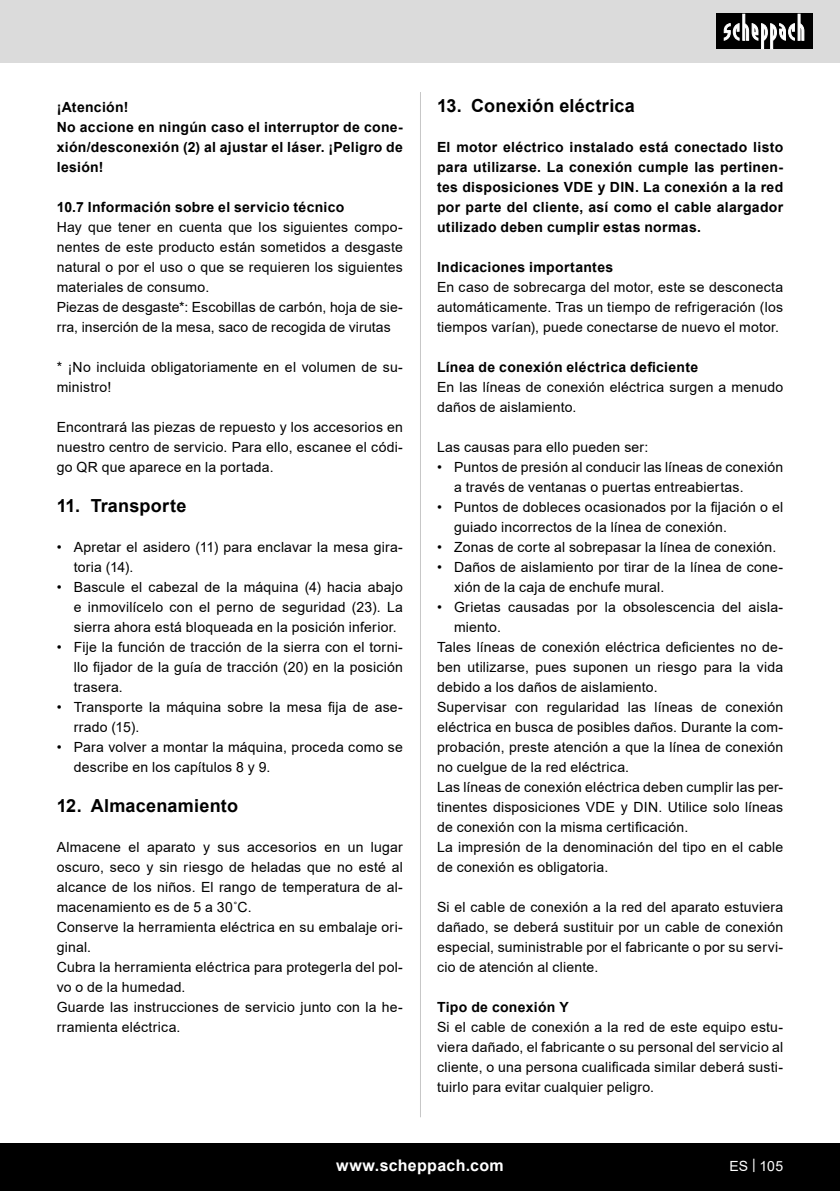
<style>
.page{position:relative;width:840px;height:1191px;background:#fff}
.page>*{position:absolute;margin:0;border:0;box-sizing:border-box;transform-origin:0 0}
.t1{font:700 18px "Arial";letter-spacing:.01em;color:#000}
.t2{font:700 16px "Arial";letter-spacing:.02em;color:#fff}
.Grundtext{font:14px/20px "Arial";letter-spacing:.015em;color:#000}
.Grundtext__Bold{font:700 14px/20px "Arial";letter-spacing:.02em;color:#000;text-align:justify}
.t3{font:14px "Arial";color:#fff}
</style>
<div class="page">
<div style="left:0;top:0;width:839px;height:63px;background:#dbdbdb"></div>
<div style="left:0;top:1143px;width:839px;height:48px;background:#000"></div>
<div style="left:716px;top:14px;width:96px;height:35px;background:#000"></div>
<svg style="left:723px;top:14px;width:81px;height:35px"></svg>
<hr style="left:420px;top:92px;width:1px;height:1025px;background:#c7c7c7">
<p class="Grundtext__Bold" style="left:57px;top:97px;width:73px">¡Atención!</p>
<p class="Grundtext__Bold" style="left:57px;top:117px;width:347px">No accione en ningún caso el interruptor de cone&shy;xión/desconexión (2) al ajustar el láser. ¡Peligro de lesión!</p>
<p class="Grundtext__Bold" style="left:57px;top:197px;width:289px">10.7 Información sobre el servicio técnico</p>
<p class="Grundtext" style="left:57px;top:217px;width:347px;text-align:justify">Hay que tener en cuenta que los siguientes compo&shy;nentes de este producto están sometidos a desgaste natural o por el uso o que se requieren los siguientes materiales de consumo.</p>
<p class="Grundtext" style="left:57px;top:297px;width:347px">Piezas de desgaste*: Escobillas de carbón, hoja de sie&shy;rra, inserción de la mesa, saco de recogida de virutas</p>
<p class="Grundtext" style="left:57px;top:357px;width:347px">* ¡No incluida obligatoriamente en el volumen de su&shy;ministro!</p>
<p class="Grundtext" style="left:57px;top:417px;width:347px;text-align:justify">Encontrará las piezas de repuesto y los accesorios en nuestro centro de servicio. Para ello, escanee el códi&shy;go QR que aparece en la portada.</p>
<p class="t1" style="left:57px;top:493px;width:131px">11. Transporte</p>
<p class="Grundtext" style="left:74px;top:537px;width:330px;text-indent:-17px">• Apretar el asidero (11) para enclavar la mesa gira&shy;toria (14).</p>
<p class="Grundtext" style="left:74px;top:577px;width:330px;text-align:justify;text-indent:-17px">• Bascule el cabezal de la máquina (4) hacia abajo e inmovilícelo con el perno de seguridad (23). La sierra ahora está bloqueada en la posición inferior.</p>
<p class="Grundtext" style="left:74px;top:637px;width:330px;text-align:justify;text-indent:-17px">• Fije la función de tracción de la sierra con el torni&shy;llo fijador de la guía de tracción (20) en la posición trasera.</p>
<p class="Grundtext" style="left:74px;top:697px;width:330px;text-indent:-17px">• Transporte la máquina sobre la mesa fija de ase&shy;rrado (15).</p>
<p class="Grundtext" style="left:74px;top:737px;width:330px;text-indent:-17px">• Para volver a montar la máquina, proceda como se describe en los capítulos 8 y 9.</p>
<p class="t1" style="left:57px;top:793px;width:183px">12. Almacenamiento</p>
<p class="Grundtext" style="left:57px;top:837px;width:347px;text-align:justify">Almacene el aparato y sus accesorios en un lugar oscuro, seco y sin riesgo de heladas que no esté al alcance de los niños. El rango de temperatura de al&shy;macenamiento es de 5 a 30˚C.</p>
<p class="Grundtext" style="left:57px;top:917px;width:347px">Conserve la herramienta eléctrica en su embalaje ori&shy;ginal.</p>
<p class="Grundtext" style="left:57px;top:957px;width:347px">Cubra la herramienta eléctrica para protegerla del pol&shy;vo o de la humedad.</p>
<p class="Grundtext" style="left:57px;top:997px;width:347px">Guarde las instrucciones de servicio junto con la he&shy;rramienta eléctrica.</p>
<p class="t1" style="left:437px;top:93px;width:199px">13. Conexión eléctrica</p>
<p class="Grundtext__Bold" style="left:437px;top:137px;width:347px">El motor eléctrico instalado está conectado listo para utilizarse. La conexión cumple las pertinen&shy;tes disposiciones VDE y DIN. La conexión a la red por parte del cliente, así como el cable alargador utilizado deben cumplir estas normas.</p>
<p class="Grundtext__Bold" style="left:437px;top:257px;width:178px">Indicaciones importantes</p>
<p class="Grundtext" style="left:437px;top:277px;width:347px;text-align:justify">En caso de sobrecarga del motor, este se desconecta automáticamente. Tras un tiempo de refrigeración (los tiempos varían), puede conectarse de nuevo el motor.</p>
<p class="Grundtext__Bold" style="left:437px;top:357px;width:262px">Línea de conexión eléctrica deficiente</p>
<p class="Grundtext" style="left:437px;top:377px;width:347px">En las líneas de conexión eléctrica surgen a menudo daños de aislamiento.</p>
<p class="Grundtext" style="left:437px;top:437px;width:213px">Las causas para ello pueden ser:</p>
<p class="Grundtext" style="left:454px;top:457px;width:330px;text-indent:-17px">• Puntos de presión al conducir las líneas de conexión a través de ventanas o puertas entreabiertas.</p>
<p class="Grundtext" style="left:454px;top:497px;width:330px;text-indent:-17px">• Puntos de dobleces ocasionados por la fijación o el guiado incorrectos de la línea de conexión.</p>
<p class="Grundtext" style="left:437px;top:537px;width:340px">• Zonas de corte al sobrepasar la línea de conexión.</p>
<p class="Grundtext" style="left:454px;top:557px;width:330px;text-indent:-17px">• Daños de aislamiento por tirar de la línea de cone&shy;xión de la caja de enchufe mural.</p>
<p class="Grundtext" style="left:454px;top:597px;width:330px;text-indent:-17px">• Grietas causadas por la obsolescencia del aisla&shy;miento.</p>
<p class="Grundtext" style="left:437px;top:637px;width:347px;text-align:justify">Tales líneas de conexión eléctrica deficientes no de&shy;ben utilizarse, pues suponen un riesgo para la vida debido a los daños de aislamiento.</p>
<p class="Grundtext" style="left:437px;top:697px;width:347px;text-align:justify">Supervisar con regularidad las líneas de conexión eléctrica en busca de posibles daños. Durante la com&shy;probación, preste atención a que la línea de conexión no cuelgue de la red eléctrica.</p>
<p class="Grundtext" style="left:437px;top:777px;width:347px;text-align:justify">Las líneas de conexión eléctrica deben cumplir las per&shy;tinentes disposiciones VDE y DIN. Utilice solo líneas de conexión con la misma certificación.</p>
<p class="Grundtext" style="left:437px;top:837px;width:347px">La impresión de la denominación del tipo en el cable de conexión es obligatoria.</p>
<p class="Grundtext" style="left:437px;top:897px;width:347px;text-align:justify">Si el cable de conexión a la red del aparato estuviera dañado, se deberá sustituir por un cable de conexión especial, suministrable por el fabricante o por su servi&shy;cio de atención al cliente.</p>
<p class="Grundtext__Bold" style="left:437px;top:997px;width:133px">Tipo de conexión Y</p>
<p class="Grundtext" style="left:437px;top:1017px;width:347px;text-align:justify">Si el cable de conexión a la red de este equipo estu&shy;viera dañado, el fabricante o su personal del servicio al cliente, o una persona cualificada similar deberá susti&shy;tuirlo para evitar cualquier peligro.</p>
<p class="t2" style="left:336px;top:1154px;width:169px">www.scheppach.com</p>
<p class="t3" style="left:729px;top:1156px;width:55px">ES | 105</p>
</div>
